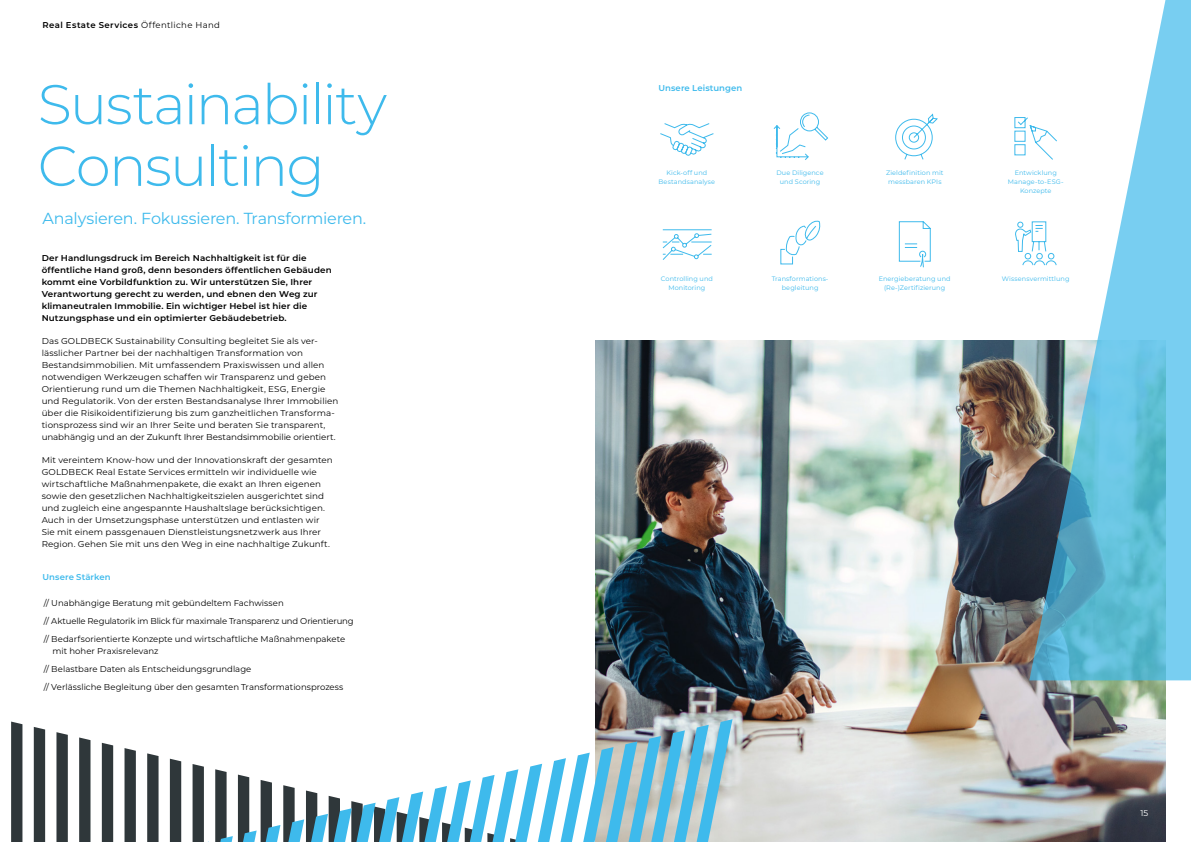
<style>
.page{position:relative;width:1191px;height:842px;background:#fff}
.page>*{position:absolute;margin:0;border:0;box-sizing:border-box;transform-origin:0 0}
.t1{font:300 56px/61.6px "Goldbeck Next";letter-spacing:-.035em;color:#3ebaec}
.t2{font:16px "Goldbeck Next";letter-spacing:-.015em;color:#3ebaec}
.t3{font:8.5px/11.9px "Goldbeck Next";letter-spacing:.005em;color:#000}
.t4{font:600 8.5px/11.9px "Goldbeck Next";letter-spacing:.015em;color:#000}
.t5{font:600 8.5px "Goldbeck Next";letter-spacing:.05em;color:#000}
.t6{font:600 8.5px "Goldbeck Next";letter-spacing:.005em;color:#3ebaec}
.t7{font:8.5px "Goldbeck Next";color:#fff}
.t8{font:6.5px/9.1px "Goldbeck Next";letter-spacing:.01em;color:#3ebaec;text-align:center}
.s1{font-weight:400}
</style>
<div class="page">
<img style="left:595px;top:340px;width:570px;height:502px">
<svg style="left:660px;top:123px;width:54px;height:33px"></svg>
<svg style="left:1014px;top:117px;width:14px;height:39px"></svg>
<svg style="left:773px;top:112px;width:55px;height:48px"></svg>
<svg style="left:895px;top:113px;width:43px;height:47px"></svg>
<svg style="left:662px;top:229px;width:50px;height:31px"></svg>
<svg style="left:898px;top:221px;width:33px;height:47px"></svg>
<svg style="left:780px;top:220px;width:41px;height:45px"></svg>
<svg style="left:1015px;top:221px;width:14px;height:45px"></svg>
<svg style="left:1029px;top:0;width:162px;height:680px"></svg>
<svg style="left:102px;top:743px;width:11px;height:99px"></svg>
<svg style="left:124px;top:748px;width:12px;height:94px"></svg>
<svg style="left:147px;top:753px;width:11px;height:89px"></svg>
<svg style="left:170px;top:759px;width:11px;height:83px"></svg>
<svg style="left:11px;top:721px;width:11px;height:121px"></svg>
<svg style="left:34px;top:727px;width:11px;height:115px"></svg>
<svg style="left:56px;top:732px;width:12px;height:110px"></svg>
<svg style="left:79px;top:737px;width:11px;height:105px"></svg>
<svg style="left:215px;top:719px;width:517px;height:123px"></svg>
<svg style="left:193px;top:764px;width:16px;height:78px"></svg>
<p class="t5" style="left:43px;top:19px;width:179px">Real Estate Services <span class="s1">Öffentliche Hand</span></p>
<h1 class="t1" style="left:38px;top:72px;width:351px">Sustainability<br>Consulting</h1>
<h2 class="t2" style="left:43px;top:207px;width:325px">Analysieren. Fokussieren. Transformieren.</h2>
<p class="t4" style="left:42px;top:252px;width:291px">Der Handlungsdruck im Bereich Nachhaltigkeit ist für die öffentliche Hand groß, denn besonders öffentlichen Gebäuden kommt eine Vorbildfunktion zu. Wir unterstützen Sie, Ihrer Verantwortung gerecht zu werden, und ebnen den Weg zur klimaneutralen Immobilie. Ein wichtiger Hebel ist hier die Nutzungsphase und ein optimierter Gebäudebetrieb.</p>
<p class="t3" style="left:42px;top:335px;width:298px">Das GOLDBECK Sustainability Consulting begleitet Sie als ver&shy;lässlicher Partner bei der nachhaltigen Transformation von Bestandsimmobilien. Mit umfassendem Praxiswissen und allen notwendigen Werkzeugen schaffen wir Transparenz und geben Orientierung rund um die Themen Nachhaltigkeit, ESG, Energie und Regulatorik. Von der ersten Bestandsanalyse Ihrer Immobilien über die Risikoidentifizierung bis zum ganzheitlichen Transforma&shy;tionsprozess sind wir an Ihrer Seite und beraten Sie transparent, unabhängig und an der Zukunft Ihrer Bestandsimmobilie orientiert.</p>
<p class="t3" style="left:42px;top:454px;width:292px">Mit vereintem Know-how und der Innovationskraft der gesamten GOLDBECK Real Estate Services ermitteln wir individuelle wie wirtschaftliche Maßnahmenpakete, die exakt an Ihren eigenen sowie den gesetzlichen Nachhaltigkeitszielen ausgerichtet sind und zugleich eine angespannte Haushaltslage berücksichtigen.<br>Auch in der Umsetzungsphase unterstützen und entlasten wir Sie mit einem passgenauen Dienstleistungsnetzwerk aus Ihrer Region. Gehen Sie mit uns den Weg in eine nachhaltige Zukunft.</p>
<p class="t6" style="left:43px;top:571px;width:69px">Unsere Stärken</p>
<p class="t3" style="left:44px;top:594px;width:311px;line-height:17.8px">// Unabhängige Beratung mit gebündeltem Fachwissen<br>// Aktuelle Regulatorik im Blick für maximale Transparenz und Orientierung // Bedarfsorientierte Konzepte und wirtschaftliche Maßnahmenpakete</p>
<p class="t3" style="left:44px;top:642px;width:301px;line-height:17.9px;text-indent:9px">mit hoher Praxisrelevanz<br>// Belastbare Daten als Entscheidungsgrundlage<br>// Verlässliche Begleitung über den gesamten Transformationsprozess</p>
<p class="t6" style="left:658px;top:82px;width:85px">Unsere Leistungen</p>
<p class="t8" style="left:658px;top:168px;width:58px">Kick-off und<br>Bestandsanalyse</p>
<p class="t8" style="left:1007px;top:168px;width:57px">Entwicklung<br>Manage-to-ESG-<br>Konzepte</p>
<p class="t8" style="left:776px;top:168px;width:49px">Due Diligence und Scoring</p>
<p class="t8" style="left:886px;top:168px;width:59px">Zieldefinition mit messbaren KPIs</p>
<p class="t8" style="left:771px;top:274px;width:58px">Transformations&shy;begleitung</p>
<p class="t8" style="left:1002px;top:274px;width:69px">Wissensvermittlung</p>
<p class="t8" style="left:661px;top:274px;width:54px">Controlling und<br>Monitoring</p>
<p class="t8" style="left:878px;top:274px;width:73px">Energieberatung und (Re-)Zertifizierung</p>
<p class="t7" style="left:1140px;top:807px;width:9px">15</p>
</div>
